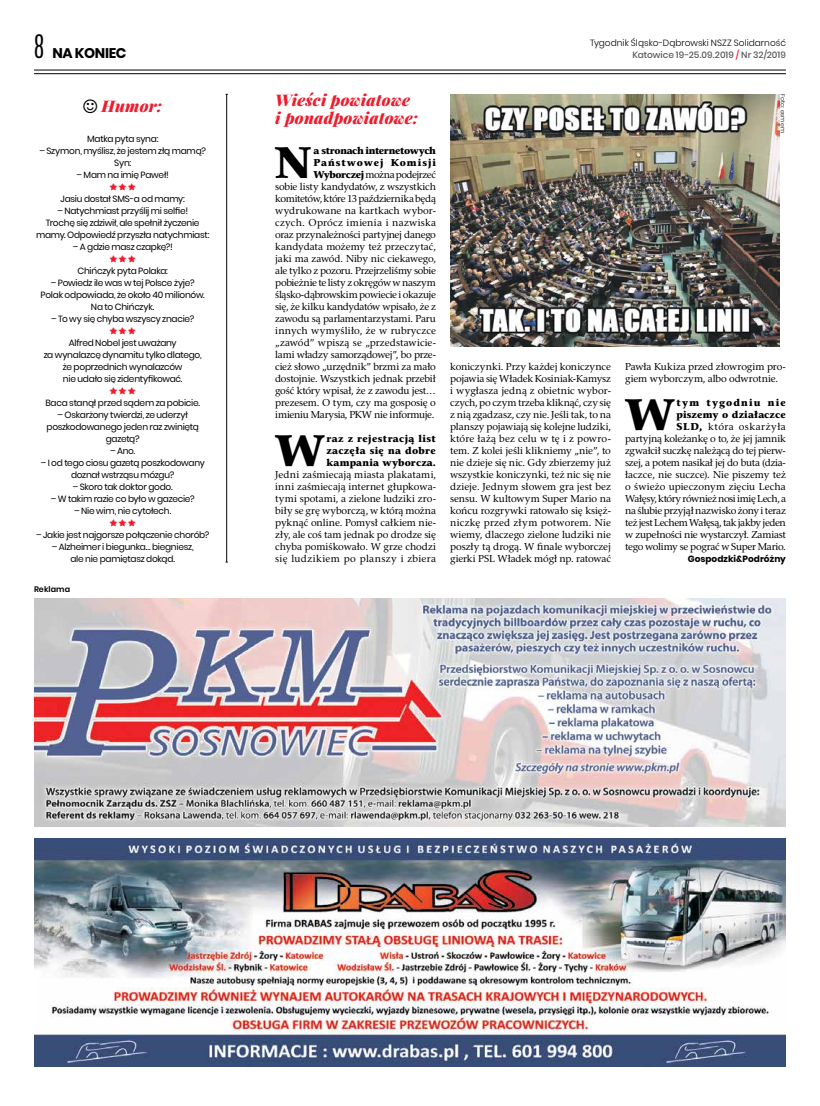
<style>
.page{position:relative;width:820px;height:1106px;background:#fff}
.page>*{position:absolute;margin:0;border:0;box-sizing:border-box;transform-origin:0 0}
.t1{font:44.3px "Rashel EFN Black";color:#000}
.t2{font:300 27px "Antonio";color:#000}
.t3{font:italic 900 16px/18px "Playfair Display";letter-spacing:.01em;color:#ed1c2e}
.t4{font:700 14px "Poppins";letter-spacing:-.025em;color:#000}
.t5{font:10px/12px "Rashel EFN";letter-spacing:-.01em;color:#000;text-align:justify}
.t6{font:10px/12px "Rashel EFN Black";letter-spacing:.025em;color:#000;text-align:justify}
.t7{font:10px/12px "Rashel EFN Black";letter-spacing:-.02em;color:#000}
.t8{font:9px/12px "Poppins";letter-spacing:-.025em;color:#000;text-align:center}
.t9{font:300 9px "Poppins";color:#000}
.t10{font:500 9px "Poppins";color:#58595b}
.t11{font:700 9px "Poppins";letter-spacing:.005em;color:#000}
.t12{font:600 8px "Poppins";letter-spacing:.01em;color:#000}
.t13{font:300 6px "Poppins";letter-spacing:.01em;color:#000}
.s1{font-family:"Rashel EFN Black"}
.s2{color:#ed1c2e}
</style>
<div class="page">
<hr style="left:34px;top:70px;width:751px;height:1px;background:#000">
<hr style="left:34px;top:73px;width:751px;height:1px;background:#000">
<hr style="left:226px;top:94px;width:1px;height:468px;background:#000">
<img style="left:34px;top:598px;width:751px;height:228px">
<img style="left:34px;top:838px;width:751px;height:228px">
<img style="left:450px;top:94px;width:329px;height:252px">
<h2 class="t2" style="left:34px;top:27px;width:11px">8</h2>
<h3 class="t4" style="left:52px;top:45px;width:75px">NA KONIEC</h3>
<h3 class="t3" style="left:101px;top:96px;width:62px">Humor:</h3>
<p class="t8" style="left:87px;top:133px;width:73px">Matka pyta syna:</p>
<p class="t8" style="left:39px;top:145px;width:168px">– Szymon, myślisz, że jestem złą mamą?<br>Syn:</p>
<p class="t8" style="left:76px;top:169px;width:94px">– Mam na imię Paweł!</p>
<p class="t8" style="left:60px;top:193px;width:126px">Jasiu dostał SMS-a od mamy:</p>
<p class="t8" style="left:36px;top:205px;width:175px">– Natychmiast przyślij mi selfie!<br>Trochę się zdziwił, ale spełnił życzenie mamy. Odpowiedź przyszła natychmiast:</p>
<p class="t8" style="left:73px;top:241px;width:101px">– A gdzie masz czapkę?!</p>
<p class="t8" style="left:77px;top:265px;width:92px">Chińczyk pyta Polaka:</p>
<p class="t8" style="left:41px;top:277px;width:166px">– Powiedz ile was w tej Polsce żyje?<br>Polak odpowiada, że około 40 milionów.<br>Na to Chińczyk.</p>
<p class="t8" style="left:51px;top:313px;width:145px">– To wy się chyba wszyscy znacie?</p>
<p class="t8" style="left:44px;top:337px;width:159px">Alfred Nobel jest uważany<br>za wynalazcę dynamitu tylko dlatego, że poprzednich wynalazców<br>nie udało się zidentyfikować.</p>
<p class="t8" style="left:45px;top:397px;width:156px">Baca stanął przed sądem za pobicie.</p>
<p class="t8" style="left:46px;top:409px;width:154px">– Oskarżony twierdzi, ze uderzył poszkodowanego jeden raz zwiniętą gazetą?</p>
<p class="t8" style="left:110px;top:445px;width:27px">– Ano.</p>
<p class="t8" style="left:41px;top:457px;width:165px">– I od tego ciosu gazetą poszkodowany doznał wstrząsu mózgu?</p>
<p class="t8" style="left:73px;top:481px;width:101px">– Skoro tak doktor godo.</p>
<p class="t8" style="left:51px;top:493px;width:145px">– W takim razie co było w gazecie?</p>
<p class="t8" style="left:74px;top:505px;width:99px">– Nie wim, nie cytołech.</p>
<p class="t8" style="left:36px;top:529px;width:175px">– Jakie jest najgorsze połączenie chorób?</p>
<p class="t8" style="left:52px;top:541px;width:143px">– Alzheimer i biegunka... biegniesz, ale nie pamiętasz dokąd.</p>
<p class="t12" style="left:34px;top:584px;width:38px">Reklama</p>
<h3 class="t3" style="left:275px;top:90px;width:144px">Wieści powiatowe i ponadpowiatowe:</h3>
<h1 class="t1" style="left:275px;top:135px;width:38px">N</h1>
<p class="t7" style="left:313px;top:145px;width:124px">a stronach internetowych<br>Państwowej Komisji</p>
<p class="t5" style="left:275px;top:168px;width:162px;text-indent:38px"><span class="s1">Wyborczej</span> można podejrzeć sobie listy kandydatów, z wszystkich komitetów, które 13 października będą wydrukowane na kartkach wybor&shy;czych. Oprócz imienia i nazwiska oraz przynależności partyjnej danego kandydata możemy też przeczytać, jaki ma zawód. Niby nic ciekawego, ale tylko z pozoru. Przejrzeliśmy sobie pobieżnie te listy z okręgów w naszym śląsko-dąbrowskim powiecie i okazuje się, że kilku kandydatów wpisało, że z zawodu są parlamentarzystami. Paru innych wymyśliło, że w rubryczce „zawód” wpiszą se „przedstawicie&shy;lami władzy samorządowej”, bo prze&shy;cież słowo „urzędnik” brzmi za mało dostojnie. Wszystkich jednak przebił gość który wpisał, że z zawodu jest… prezesem. O tym, czy ma gosposię o imieniu Marysia, PKW nie informuje.</p>
<h1 class="t1" style="left:275px;top:423px;width:51px">W</h1>
<p class="t6" style="left:326px;top:433px;width:111px">raz z rejestracją list zaczęła się na dobre kampania wyborcza.</p>
<p class="t5" style="left:275px;top:468px;width:162px">Jedni zaśmiecają miasta plakatami, inni zaśmiecają internet głupkowa&shy;tymi spotami, a zielone ludziki zro&shy;biły se grę wyborczą, w którą można pyknąć online. Pomysł całkiem nie&shy;zły, ale coś tam jednak po drodze się chyba pomiśkowało. W grze chodzi się ludzikiem po planszy i zbiera</p>
<p class="t9" style="left:590px;top:38px;width:197px">Tygodnik Śląsko-Dąbrowski NSZZ Solidarność</p>
<p class="t10" style="left:632px;top:50px;width:155px">Katowice 19-25.09.2019 <span class="s2">/</span> Nr 32/2019</p>
<p class="t13" style="left:786px;top:94px;width:40px;rotate:90deg">Foto: esmem</p>
<p class="t5" style="left:450px;top:360px;width:162px">koniczynki. Przy każdej koniczynce pojawia się Władek Kosiniak-Kamysz i wygłasza jedną z obietnic wybor&shy;czych, po czym trzeba kliknąć, czy się z nią zgadzasz, czy nie. Jeśli tak, to na planszy pojawiają się kolejne ludziki, które łażą bez celu w tę i z powro&shy;tem. Z kolei jeśli klikniemy „nie”, to nie dzieje się nic. Gdy zbierzemy już wszystkie koniczynki, też nic się nie dzieje. Jednym słowem gra jest bez sensu. W kultowym Super Mario na końcu rozgrywki ratowało się księż&shy;niczkę przed złym potworem. Nie wiemy, dlaczego zielone ludziki nie poszły tą drogą. W finale wyborczej gierki PSL Władek mógł np. ratować</p>
<p class="t5" style="left:625px;top:360px;width:162px">Pawła Kukiza przed złowrogim pro&shy;giem wyborczym, albo odwrotnie.</p>
<h1 class="t1" style="left:625px;top:387px;width:51px">W</h1>
<p class="t6" style="left:676px;top:397px;width:111px">tym tygodniu nie piszemy o działaczce</p>
<p class="t5" style="left:625px;top:420px;width:162px;text-indent:51px"><span class="s1">SLD,</span> która oskarżyła partyjną koleżankę o to, że jej jamnik zgwałcił suczkę należącą do tej pierw&shy;szej, a potem nasikał jej do buta (dzia&shy;łaczce, nie suczce). Nie piszemy też o świeżo upieczonym zięciu Lecha Wałęsy, który również nosi imię Lech, a na ślubie przyjął nazwisko żony i teraz też jest Lechem Wałęsą, tak jakby jeden w zupełności nie wystarczył. Zamiast tego wolimy se pograć w Super Mario.</p>
<p class="t11" style="left:687px;top:554px;width:100px">Gospodzki&amp;Podróżny</p>
</div>
